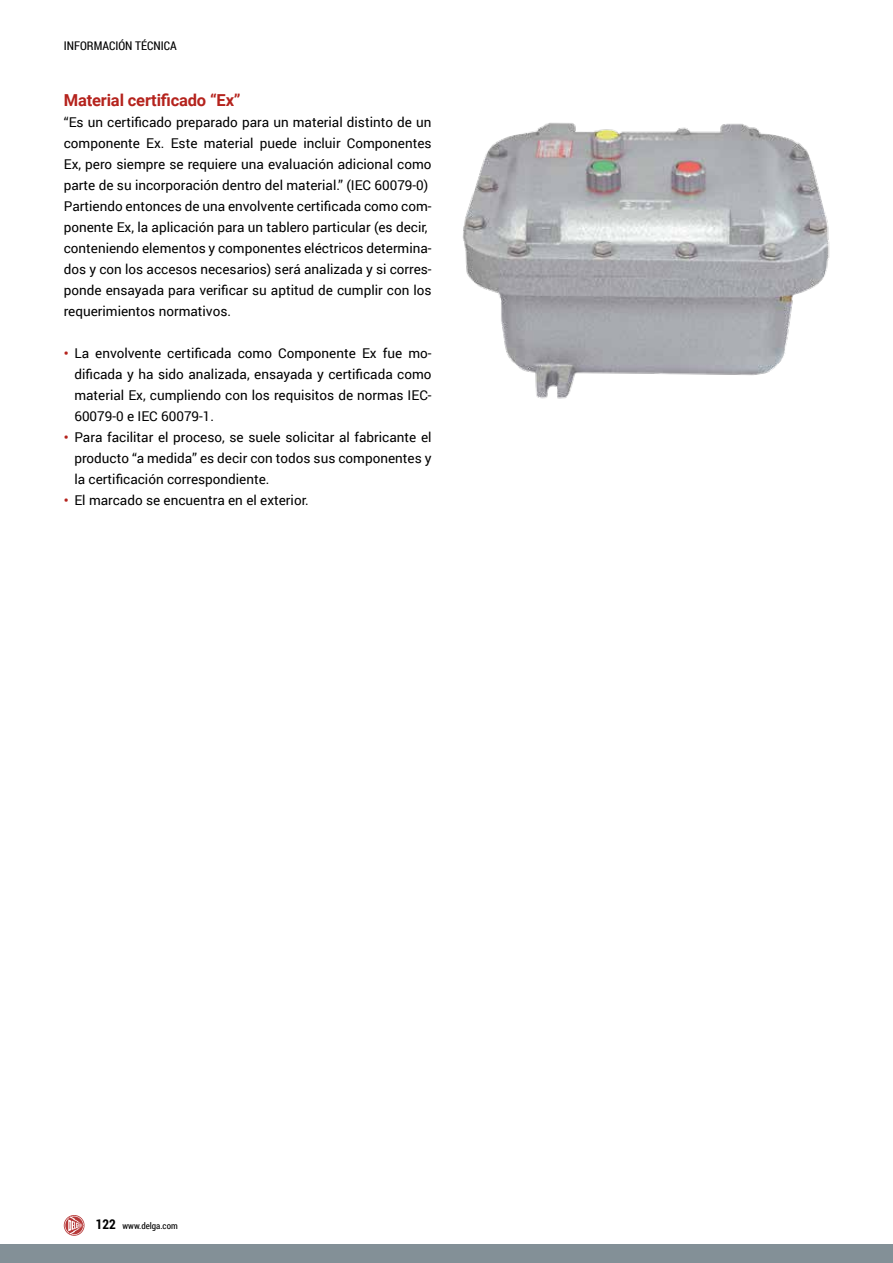
<style>
.page{position:relative;width:893px;height:1263px;background:#fff}
.page>*{position:absolute;margin:0;border:0;box-sizing:border-box;transform-origin:0 0}
.t1{font:700 16.5px "Roboto";letter-spacing:-.01em;color:#b5231d}
.t2{font:13.5px/21px "Roboto";color:#000;text-align:justify}
.t3{font:12px "Roboto Condensed";color:#000}
.t4{font:9px "Roboto Condensed";color:#000}
.s1{font-weight:700;color:#b5231d}
.s2{font-weight:700;font-size:13.5px}
</style>
<div class="page">
<svg style="left:63px;top:1215px;width:22px;height:21px"></svg>
<div style="left:0;top:1244px;width:893px;height:19px;background:#839097"></div>
<img style="left:462px;top:122px;width:368px;height:277px">
<p class="t3" style="left:64px;top:37px;width:114px">INFORMACIÓN TÉCNICA</p>
<p class="t1" style="left:64px;top:89px;width:178px">Material certificado “Ex”</p>
<p class="t2" style="left:64px;top:111px;width:369px;text-align:left">“Es un certificado preparado para un material distinto de un componente Ex. Este material puede incluir Componentes Ex, pero siempre se requiere una evaluación adicional como parte de su incorporación dentro del material.” (IEC 60079-0)<br>Partiendo entonces de una envolvente certificada como com&shy;ponente Ex, la aplicación para un tablero particular (es decir, conteniendo elementos y componentes eléctricos determina&shy;dos y con los accesos necesarios) será analizada y si corres&shy;ponde ensayada para verificar su aptitud de cumplir con los requerimientos normativos.</p>
<p class="t2" style="left:74px;top:342px;width:359px;text-indent:-11px"><span class="s1">•</span> La envolvente certificada como Componente Ex fue mo&shy;dificada y ha sido analizada, ensayada y certificada como material Ex, cumpliendo con los requisitos de normas IEC-60079-0 e IEC 60079-1.</p>
<p class="t2" style="left:74px;top:426px;width:359px;text-indent:-11px"><span class="s1">•</span> Para facilitar el proceso, se suele solicitar al fabricante el producto “a medida” es decir con todos sus componentes y la certificación correspondiente.</p>
<p class="t2" style="left:64px;top:489px;width:246px"><span class="s1">•</span> El marcado se encuentra en el exterior.</p>
<p class="t4" style="left:96px;top:1219px;width:84px"><span class="s2">122</span> www.delga.com</p>
</div>
